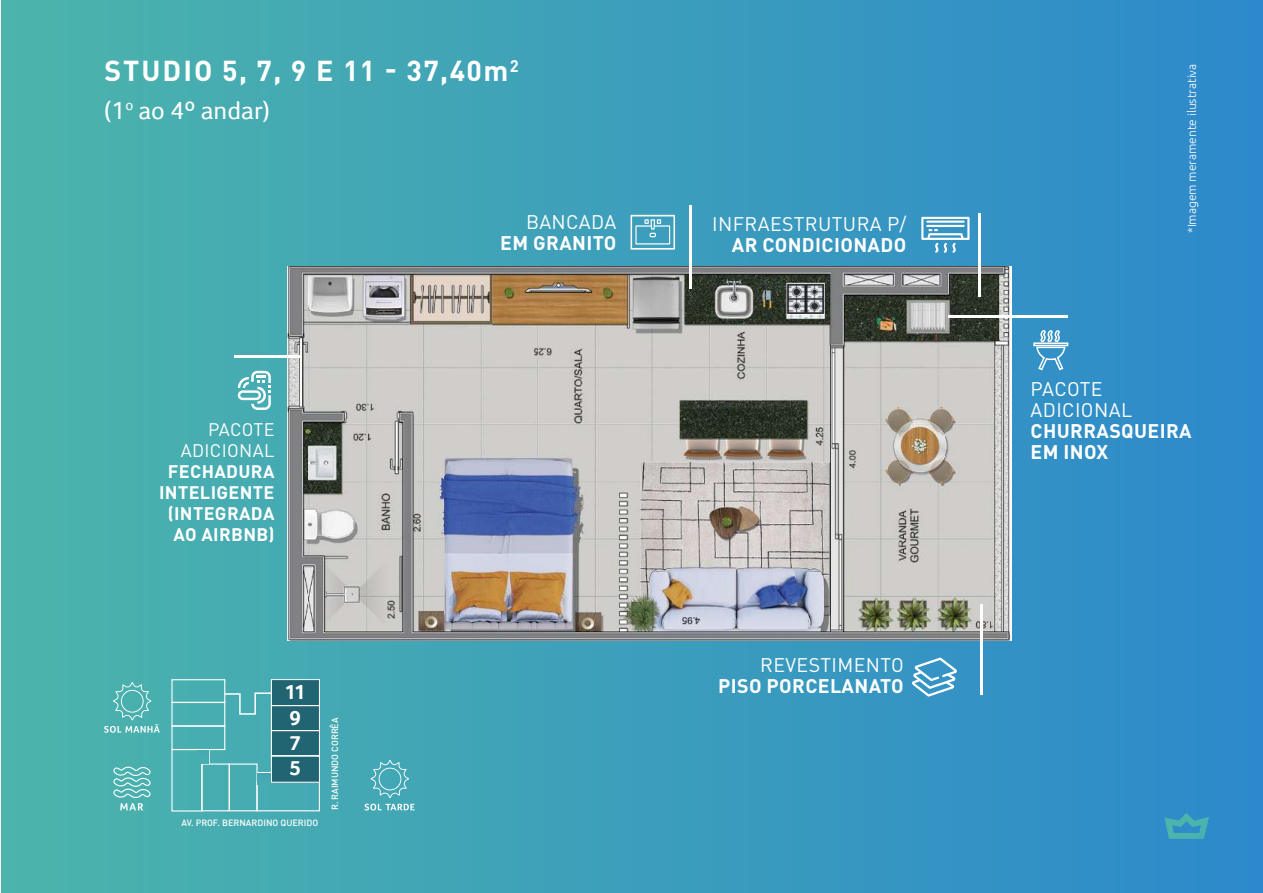
<style>
.page{position:relative;width:1263px;height:893px;background:#fff}
.page>*{position:absolute;margin:0;border:0;box-sizing:border-box;transform-origin:0 0}
.t1{font:700 28.5px "DIN Pro";letter-spacing:.07em;color:#fff}
.t2{font:25.5px "Foco";color:#fff}
.t3{font:700 21px "Foco";color:#fff}
.t4{font:700 19.5px/21px "DIN Pro";letter-spacing:.02em;color:#fff}
.t5{font:19.5px/21px "DIN Pro";letter-spacing:.02em;color:#fff}
.t6{font:700 18px/21px "DIN Pro";letter-spacing:.02em;color:#fff;text-align:right}
.t7{font:18px/21px "DIN Pro";letter-spacing:.02em;color:#fff;text-align:right}
.t8{font:300 12px "Ubuntu";color:#fff}
.t9{font:500 9px "DIN Pro";color:#fff}
</style>
<div class="page">
<div style="left:2px;top:0;width:1261px;height:893px;background:linear-gradient(to right,#4cb4ab,#2d89cb)"></div>
<img style="left:288px;top:267px;width:723px;height:374px">
<svg style="left:365px;top:804px;width:50px;height:6px"></svg>
<svg style="left:370px;top:760px;width:39px;height:38px"></svg>
<svg style="left:112px;top:765px;width:40px;height:45px"></svg>
<svg style="left:104px;top:682px;width:56px;height:51px"></svg>
<div style="left:201px;top:763px;width:29px;height:48px;border:1px solid #fff"></div>
<div style="left:229px;top:763px;width:29px;height:48px;border:1px solid #fff"></div>
<div style="left:256px;top:781px;width:64px;height:30px;border:1px solid #fff"></div>
<div style="left:171px;top:725px;width:54px;height:25px;border:1px solid #fff"></div>
<div style="left:171px;top:702px;width:54px;height:25px;border:1px solid #fff"></div>
<div style="left:171px;top:679px;width:54px;height:24px;border:1px solid #fff"></div>
<div style="left:271px;top:755px;width:49px;height:27px;border:1px solid #fff"></div>
<div style="left:271px;top:730px;width:49px;height:26px;border:1px solid #fff"></div>
<div style="left:271px;top:705px;width:49px;height:26px;border:1px solid #fff"></div>
<div style="left:271px;top:679px;width:49px;height:27px;border:1px solid #fff"></div>
<div style="left:202px;top:750px;width:8px;height:14px;border:1px solid #fff"></div>
<svg style="left:197px;top:750px;width:12px;height:13px"></svg>
<svg style="left:258px;top:773px;width:13px;height:11px"></svg>
<svg style="left:223px;top:692px;width:49px;height:23px"></svg>
<div style="left:272px;top:757px;width:47px;height:24px;background:#216573"></div>
<div style="left:272px;top:731px;width:47px;height:24px;background:#216573"></div>
<div style="left:272px;top:706px;width:47px;height:24px;background:#216573"></div>
<div style="left:272px;top:680px;width:47px;height:25px;background:#216573"></div>
<hr style="left:689px;top:205px;width:3px;height:84px;background:#fff">
<hr style="left:978px;top:213px;width:2px;height:84px;background:#fff">
<hr style="left:949px;top:315px;width:119px;height:2px;background:#fff">
<hr style="left:980px;top:604px;width:2px;height:91px;background:#fff">
<svg style="left:630px;top:215px;width:45px;height:35px"></svg>
<svg style="left:1032px;top:329px;width:37px;height:42px"></svg>
<svg style="left:921px;top:217px;width:48px;height:36px"></svg>
<svg style="left:237px;top:371px;width:34px;height:39px"></svg>
<svg style="left:912px;top:658px;width:45px;height:38px"></svg>
<hr style="left:234px;top:355px;width:67px;height:2px;background:#fff">
<svg style="left:1164px;top:813px;width:45px;height:26px"></svg>
<h1 class="t1" style="left:104px;top:47px;width:416px">STUDIO 5, 7, 9 E 11 - 37,40m<sup>2</sup></h1>
<h2 class="t2" style="left:104px;top:95px;width:167px">(1<sup>o</sup> ao 4º andar)</h2>
<p class="t7" style="left:181px;top:417px;width:95px">PACOTE<br>ADICIONAL</p>
<p class="t6" style="left:159px;top:459px;width:117px">FECHADURA<br>INTELIGENTE (INTEGRADA<br>AO AIRBNB)</p>
<p class="t3" style="left:284px;top:680px;width:23px">11</p>
<p class="t3" style="left:290px;top:706px;width:13px">9</p>
<p class="t3" style="left:290px;top:731px;width:13px">7</p>
<p class="t3" style="left:290px;top:756px;width:13px">5</p>
<p class="t9" style="left:181px;top:816px;width:138px">AV. PROF. BERNARDINO QUERIDO</p>
<p class="t9" style="left:328px;top:810px;width:94px;rotate:-90deg">R. RAIMUNDO CORRÊA</p>
<p class="t5" style="left:526px;top:209px;width:92px">BANCADA</p>
<p class="t4" style="left:500px;top:230px;width:118px">EM GRANITO</p>
<p class="t5" style="left:712px;top:211px;width:196px">INFRAESTRUTURA P/</p>
<p class="t4" style="left:732px;top:232px;width:176px">AR CONDICIONADO</p>
<p class="t5" style="left:760px;top:652px;width:145px">REVESTIMENTO</p>
<p class="t4" style="left:718px;top:673px;width:187px">PISO PORCELANATO</p>
<p class="t8" style="left:1184px;top:233px;width:171px;rotate:-90deg">*Imagem meramente ilustrativa</p>
<p class="t5" style="left:1030px;top:377px;width:103px">PACOTE<br>ADICIONAL</p>
<p class="t4" style="left:1030px;top:418px;width:163px">CHURRASQUEIRA<br>EM INOX</p>
</div>
